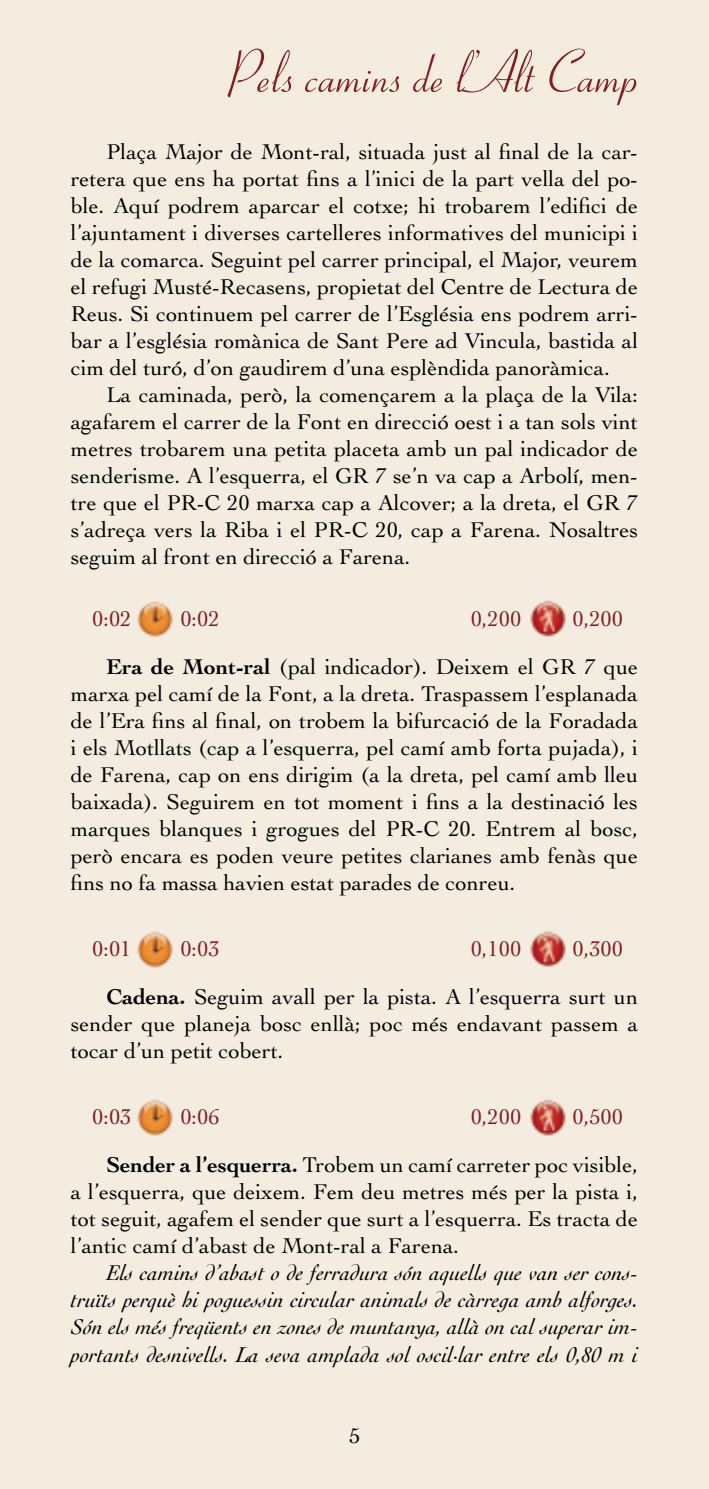
<style>
.page{position:relative;width:709px;height:1489px;background:#fff}
.page>*{position:absolute;margin:0;border:0;box-sizing:border-box;transform-origin:0 0}
.t1{font:60px "Coronet";color:#841c1e}
.t2{font:22.5px/27px "Cochin";color:#000;text-align:justify}
.t3{font:italic 22.5px/27px "Cochin";color:#000;text-align:justify}
.t4{font:22.5px "Cochin";color:#841c1e}
.s1{color:#841c1e}
.s2{font-weight:700}
</style>
<div class="page">
<div style="left:0;top:0;width:709px;height:1488px;background:#f5ece0"></div>
<img style="left:520px;top:591px;width:55px;height:55px">
<img style="left:127px;top:591px;width:56px;height:55px">
<img style="left:520px;top:921px;width:55px;height:55px">
<img style="left:127px;top:921px;width:56px;height:56px">
<img style="left:520px;top:1089px;width:55px;height:55px">
<img style="left:127px;top:1089px;width:56px;height:56px">
<svg style="left:349px;top:1427px;width:10px;height:15px"></svg>
<h1 class="t1" style="left:227px;top:36px;width:412px">Pels camins de l’Alt Camp</h1>
<p class="t2" style="left:71px;top:138px;width:569px;text-indent:35px">Plaça Major de Mont-ral, situada just al final de la car&shy;retera que ens ha portat fins a l’inici de la part vella del po&shy;ble. Aquí podrem aparcar el cotxe; hi trobarem l’edifici de l’ajuntament i diverses cartelleres informatives del municipi i de la comarca. Seguint pel carrer principal, el Major, veurem el refugi Musté-Recasens, propietat del Centre de Lectura de Reus. Si continuem pel carrer de l’Església ens podrem arri&shy;bar a l’església romànica de Sant Pere ad Vincula, bastida al cim del turó, d’on gaudirem d’una esplèndida panoràmica.</p>
<p class="t2" style="left:71px;top:381px;width:568px;text-indent:35px">La caminada, però, la començarem a la plaça de la Vila: agafarem el carrer de la Font en direcció oest i a tan sols vint metres trobarem una petita placeta amb un pal indicador de senderisme. A l’esquerra, el GR 7 se’n va cap a Arbolí, men&shy;tre que el PR-C 20 marxa cap a Alcover; a la dreta, el GR 7 s’adreça vers la Riba i el PR-C 20, cap a Farena. Nosaltres seguim al front en direcció a Farena.</p>
<p class="t2" style="left:106px;top:594px;width:533px;line-height:48.2px;text-indent:466px"><span class="s1">0,200<br></span><span class="s2">Era de Mont-ral</span> (pal indicador). Deixem el GR 7 que</p>
<p class="t2" style="left:71px;top:680px;width:568px">marxa pel camí de la Font, a la dreta. Traspassem l’esplanada de l’Era fins al final, on trobem la bifurcació de la Foradada i els Motllats (cap a l’esquerra, pel camí amb forta pujada), i de Farena, cap on ens dirigim (a la dreta, pel camí amb lleu baixada). Seguirem en tot moment i fins a la destinació les marques blanques i grogues del PR-C 20. Entrem al bosc, però encara es poden veure petites clarianes amb fenàs que fins no fa massa havien estat parades de conreu.</p>
<p class="t4" style="left:92px;top:605px;width:39px">0:02</p>
<p class="t4" style="left:180px;top:605px;width:39px">0:02</p>
<p class="t4" style="left:471px;top:605px;width:52px">0,200</p>
<p class="t4" style="left:92px;top:935px;width:41px">0:01</p>
<p class="t4" style="left:180px;top:935px;width:40px">0:03</p>
<p class="t4" style="left:470px;top:935px;width:52px">0,100</p>
<p class="t2" style="left:106px;top:924px;width:533px;line-height:48.2px;text-indent:466px"><span class="s1">0,300<br></span><span class="s2">Cadena.</span> Seguim avall per la pista. A l’esquerra surt un</p>
<p class="t2" style="left:71px;top:1010px;width:568px">sender que planeja bosc enllà; poc més endavant passem a tocar d’un petit cobert.</p>
<p class="t2" style="left:106px;top:1092px;width:533px;line-height:48.2px;text-indent:466px"><span class="s1">0,500<br></span><span class="s2">Sender a l’esquerra.</span> Trobem un camí carreter poc visible,</p>
<p class="t2" style="left:71px;top:1178px;width:568px">a l’esquerra, que deixem. Fem deu metres més per la pista i, tot seguit, agafem el sender que surt a l’esquerra. Es tracta de l’antic camí d’abast de Mont-ral a Farena.</p>
<p class="t3" style="left:71px;top:1259px;width:568px;text-indent:35px">Els camins d’abast o de ferradura són aquells que van ser cons&shy;truïts perquè hi poguessin circular animals de càrrega amb alforges.<br>Són els més freqüents en zones de muntanya, allà on cal superar im&shy;portants desnivells. La seva amplada sol oscil·lar entre els 0,80 m i</p>
<p class="t4" style="left:92px;top:1104px;width:40px">0:03</p>
<p class="t4" style="left:180px;top:1103px;width:41px">0:06</p>
<p class="t4" style="left:470px;top:1103px;width:52px">0,200</p>
</div>
